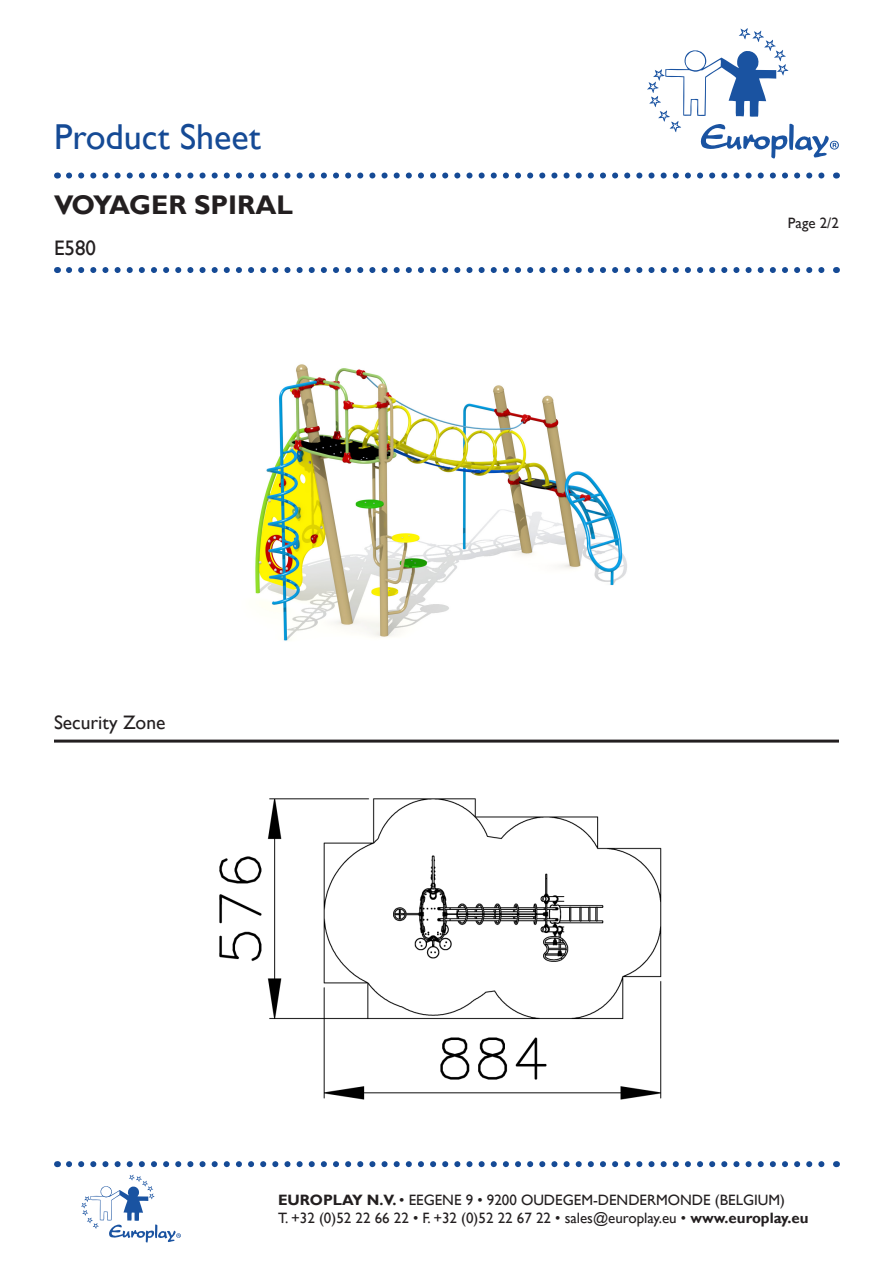
<style>
.page{position:relative;width:893px;height:1263px;background:#fff}
.page>*{position:absolute;margin:0;border:0;box-sizing:border-box;transform-origin:0 0}
.t1{font:36px "Gill Sans";color:#154a95}
.t2{font:700 27px "Gill Sans";color:#231f20}
.t3{font:21px "Gill Sans";color:#231f20}
.t4{font:19.5px "Gill Sans";color:#231f20}
.t5{font:15px/18px "Gill Sans";color:#231f20}
.s1{font-weight:700}
</style>
<div class="page">
<svg style="left:647px;top:28px;width:192px;height:131px"></svg>
<svg style="left:81px;top:1175px;width:100px;height:68px"></svg>
<img style="left:255px;top:364px;width:372px;height:277px">
<img style="left:219px;top:798px;width:443px;height:302px">
<hr style="left:54px;top:740px;width:785px;height:3px;background:#231f20">
<svg style="left:69px;top:267px;width:756px;height:6px"></svg>
<svg style="left:69px;top:173px;width:756px;height:6px"></svg>
<svg style="left:69px;top:1161px;width:756px;height:6px"></svg>
<h1 class="t1" style="left:54px;top:115px;width:208px">Product Sheet</h1>
<h2 class="t2" style="left:54px;top:189px;width:241px">VOYAGER SPIRAL</h2>
<h3 class="t3" style="left:54px;top:236px;width:43px">E580</h3>
<h3 class="t4" style="left:54px;top:711px;width:113px">Security Zone</h3>
<p class="t5" style="left:788px;top:214px;width:53px">Page 2/2</p>
<p class="t5" style="left:278px;top:1191px;width:532px"><span class="s1">EUROPLAY N.V.</span> • eegene 9 • 9200 OUDEGEM-dendermonde (belgium)<br>t. +32 (0)52 22 66 22 • F. +32 (0)52 22 67 22 • sales@europlay.eu • <span class="s1">WWW.EUROPLAY.EU</span></p>
</div>
